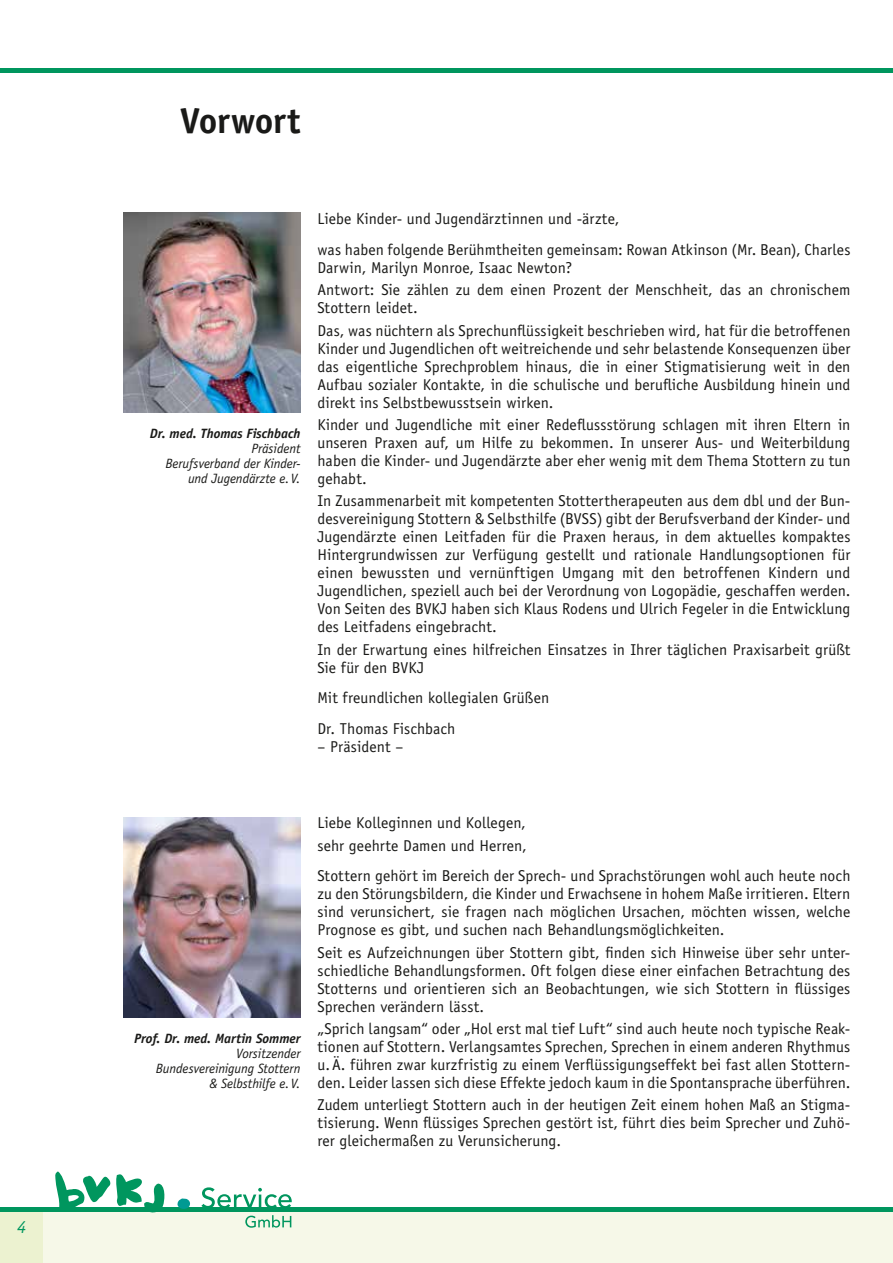
<style>
.page{position:relative;width:893px;height:1263px;background:#fff}
.page>*{position:absolute;margin:0;border:0;box-sizing:border-box;transform-origin:0 0}
.t1{font:700 36px "Officina Sans";letter-spacing:-.005em;color:#1a1a18}
.t2{font:italic 18px "Officina Sans";color:#00965e}
.t3{font:15.75px/18px "Officina Sans";letter-spacing:.005em;color:#1a1a18;text-align:justify}
.t4{font:italic 13.5px/15px "Officina Sans";letter-spacing:-.005em;color:#1a1a18;text-align:right}
.t5{font:italic 700 13.5px "Officina Sans";letter-spacing:-.005em;color:#1a1a18}
</style>
<div class="page">
<div style="left:0;top:1208px;width:893px;height:55px;background:#f6f8e8"></div>
<div style="left:0;top:1209px;width:43px;height:54px;background:#ecf2d0"></div>
<hr style="left:0;top:1208px;width:893px;height:4px;background:#00965e">
<div style="left:0;top:68px;width:893px;height:5px;background:#00965e"></div>
<svg style="left:55px;top:1171px;width:111px;height:42px"></svg>
<svg style="left:175px;top:1198px;width:17px;height:11px"></svg>
<svg style="left:201px;top:1187px;width:91px;height:21px"></svg>
<svg style="left:245px;top:1215px;width:46px;height:13px"></svg>
<img style="left:123px;top:817px;width:177px;height:200px">
<img style="left:123px;top:213px;width:177px;height:200px">
<p class="t2" style="left:17px;top:1216px;width:10px">4</p>
<h1 class="t1" style="left:180px;top:98px;width:122px">Vorwort</h1>
<p class="t5" style="left:150px;top:426px;width:152px">Dr. med. Thomas Fischbach</p>
<p class="t4" style="left:165px;top:441px;width:137px">Präsident<br>Berufsverband der Kinder&shy;und Jugendärzte e.V.</p>
<p class="t3" style="left:317px;top:204px;width:534px;line-height:30.8px">Liebe Kinder- und Jugendärztinnen und -ärzte,<br>was haben folgende Berühmtheiten gemeinsam: Rowan Atkinson (Mr. Bean), Charles</p>
<p class="t3" style="left:317px;top:257px;width:534px;line-height:22.2px">Darwin, Marilyn Monroe, Isaac Newton?<br>Antwort: Sie zählen zu dem einen Prozent der Menschheit, das an chronischem</p>
<p class="t3" style="left:317px;top:297px;width:534px;line-height:22.2px">Stottern leidet.<br>Das, was nüchtern als Sprechunflüssigkeit beschrieben wird, hat für die betroffenen</p>
<p class="t3" style="left:317px;top:339px;width:534px">Kinder und Jugendlichen oft weitreichende und sehr belastende Konsequenzen über das eigentliche Sprechproblem hinaus, die in einer Stigmatisierung weit in den Aufbau sozialer Kontakte, in die schulische und berufliche Ausbildung hinein und direkt ins Selbstbewusstsein wirken.</p>
<p class="t3" style="left:317px;top:416px;width:534px">Kinder und Jugendliche mit einer Redeflussstörung schlagen mit ihren Eltern in unseren Praxen auf, um Hilfe zu bekommen. In unserer Aus- und Weiterbildung haben die Kinder- und Jugendärzte aber eher wenig mit dem Thema Stottern zu tun gehabt.</p>
<p class="t3" style="left:317px;top:492px;width:534px">In Zusammenarbeit mit kompetenten Stottertherapeuten aus dem dbl und der Bun&shy;desvereinigung Stottern &amp; Selbsthilfe (BVSS) gibt der Berufsverband der Kinder- und Jugendärzte einen Leitfaden für die Praxen heraus, in dem aktuelles kompaktes Hintergrundwissen zur Verfügung gestellt und rationale Handlungsoptionen für einen bewussten und vernünftigen Umgang mit den betroffenen Kindern und Jugendlichen, speziell auch bei der Verordnung von Logopädie, geschaffen werden.<br>Von Seiten des BVKJ haben sich Klaus Rodens und Ulrich Fegeler in die Entwicklung des Leitfadens eingebracht.</p>
<p class="t3" style="left:317px;top:640px;width:534px">In der Erwartung eines hilfreichen Einsatzes in Ihrer täglichen Praxisarbeit grüßt<br>Sie für den BVKJ</p>
<p class="t3" style="left:317px;top:683px;width:233px;line-height:30.8px">Mit freundlichen kollegialen Grüßen<br>Dr. Thomas Fischbach</p>
<p class="t3" style="left:317px;top:738px;width:87px">– Präsident –</p>
<p class="t5" style="left:134px;top:1030px;width:168px">Prof. Dr. med. Martin Sommer</p>
<p class="t4" style="left:156px;top:1046px;width:146px">Vorsitzender<br>Bundesvereinigung Stottern &amp; Selbsthilfe e.V.</p>
<p class="t3" style="left:317px;top:812px;width:211px;line-height:22.2px">Liebe Kolleginnen und Kollegen, sehr geehrte Damen und Herren,</p>
<p class="t3" style="left:317px;top:867px;width:534px">Stottern gehört im Bereich der Sprech- und Sprachstörungen wohl auch heute noch zu den Störungsbildern, die Kinder und Erwachsene in hohem Maße irritieren. Eltern sind verunsichert, sie fragen nach möglichen Ursachen, möchten wissen, welche Prognose es gibt, und suchen nach Behandlungsmöglichkeiten.</p>
<p class="t3" style="left:317px;top:943px;width:534px">Seit es Aufzeichnungen über Stottern gibt, finden sich Hinweise über sehr unter&shy;schiedliche Behandlungsformen. Oft folgen diese einer einfachen Betrachtung des Stotterns und orientieren sich an Beobachtungen, wie sich Stottern in flüssiges Sprechen verändern lässt.</p>
<p class="t3" style="left:317px;top:1019px;width:534px">„Sprich langsam“ oder „Hol erst mal tief Luft“ sind auch heute noch typische Reak&shy;tionen auf Stottern. Verlangsamtes Sprechen, Sprechen in einem anderen Rhythmus u.Ä. führen zwar kurzfristig zu einem Verflüssigungseffekt bei fast allen Stottern&shy;den. Leider lassen sich diese Effekte jedoch kaum in die Spontansprache überführen.</p>
<p class="t3" style="left:317px;top:1096px;width:534px">Zudem unterliegt Stottern auch in der heutigen Zeit einem hohen Maß an Stigma&shy;tisierung. Wenn flüssiges Sprechen gestört ist, führt dies beim Sprecher und Zuhö&shy;rer gleichermaßen zu Verunsicherung.</p>
</div>
